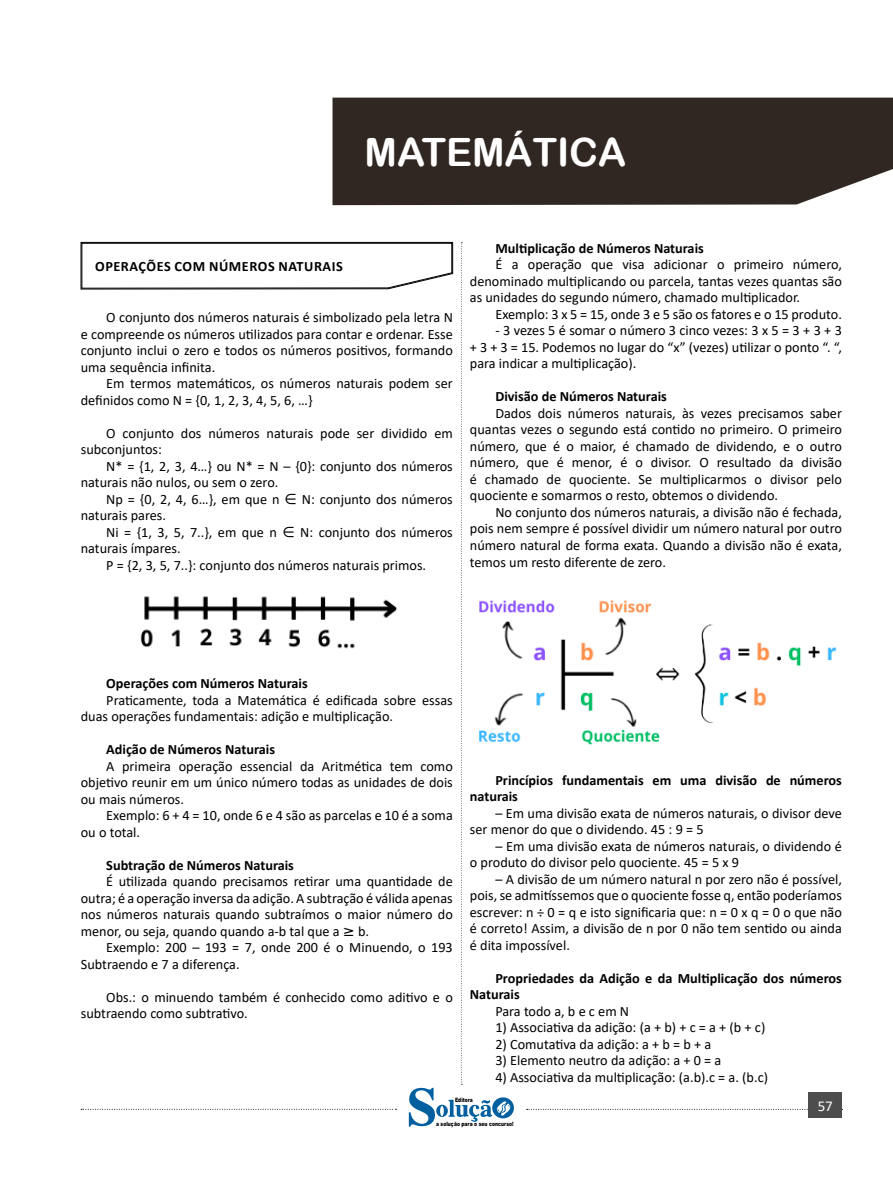
<style>
.page{position:relative;width:893px;height:1191px;background:#fff}
.page>*{position:absolute;margin:0;border:0;box-sizing:border-box;transform-origin:0 0}
.t1{font:39px "Arial Rounded MT Bold";color:#fff}
.t2{font:15px "Calibri";color:#fff}
.t3{font:14.25px/16.5px "Calibri";color:#000}
.CAIXINHAS{font:700 14.25px/16.5px "Calibri";color:#000}
.CAIXINHAS-2{font:700 14.25px "Calibri";letter-spacing:.04em;color:#000}
.t4{font:900 6px "Arial";color:#000;scale:.76 1}
.s1{font-family:"DejaVu Sans"}
</style>
<div class="page">
<div style="left:332px;top:98px;width:561px;height:107px;background:#302722"></div>
<svg style="left:527px;top:1109px;width:316px;height:1px"></svg>
<div style="left:809px;top:1092px;width:33px;height:26px;background:#4d4d4d"></div>
<svg style="left:81px;top:242px;width:433px;height:885px"></svg>
<img style="left:122px;top:589px;width:290px;height:66px">
<img style="left:469px;top:586px;width:368px;height:165px">
<h1 class="t1" style="left:365px;top:129px;width:263px">MATEMÁTICA</h1>
<p class="CAIXINHAS-2" style="left:95px;top:256px;width:249px">OPERAÇÕES COM NÚMEROS NATURAIS</p>
<p class="t3" style="left:81px;top:309px;width:374px;text-align:justify;text-indent:26px">O conjunto dos números naturais é simbolizado pela letra N e compreende os números utilizados para contar e ordenar. Esse conjunto inclui o zero e todos os números positivos, formando uma sequência infinita.</p>
<p class="t3" style="left:81px;top:375px;width:374px;text-indent:26px">Em termos matemáticos, os números naturais podem ser definidos como ℕ = {0, 1, 2, 3, 4, 5, 6, …}</p>
<p class="t3" style="left:81px;top:424px;width:374px;text-indent:26px">O conjunto dos números naturais pode ser dividido em subconjuntos:</p>
<p class="t3" style="left:81px;top:457px;width:374px;text-indent:26px">ℕ * = {1, 2, 3, 4…} ou ℕ * = ℕ – {0}: conjunto dos números naturais não nulos, ou sem o zero.</p>
<p class="t3" style="left:81px;top:490px;width:374px;text-indent:26px">ℕ p = {0, 2, 4, 6…}, em que n <span class="s1">∈</span> ℕ : conjunto dos números naturais pares.</p>
<p class="t3" style="left:81px;top:523px;width:374px;text-indent:26px">ℕi = {1, 3, 5, 7..}, em que n <span class="s1">∈</span> ℕ : conjunto dos números naturais ímpares.</p>
<p class="t3" style="left:106px;top:556px;width:321px">P = {2, 3, 5, 7..}: conjunto dos números naturais primos.</p>
<p class="CAIXINHAS" style="left:495px;top:240px;width:210px">Multiplicação de Números Naturais</p>
<p class="t3" style="left:470px;top:256px;width:374px;text-align:justify;text-indent:26px">É a operação que visa adicionar o primeiro número, denominado multiplicando ou parcela, tantas vezes quantas são as unidades do segundo número, chamado multiplicador.</p>
<p class="t3" style="left:495px;top:305px;width:348px">Exemplo: 3 x 5 = 15, onde 3 e 5 são os fatores e o 15 produto.</p>
<p class="t3" style="left:470px;top:322px;width:374px;text-align:justify;text-indent:26px">- 3 vezes 5 é somar o número 3 cinco vezes: 3 x 5 = 3 + 3 + 3 + 3 + 3 = 15. Podemos no lugar do “x” (vezes) utilizar o ponto “. “, para indicar a multiplicação).</p>
<p class="CAIXINHAS" style="left:495px;top:388px;width:173px">Divisão de Números Naturais</p>
<p class="t3" style="left:470px;top:404px;width:374px;text-align:justify;text-indent:26px">Dados dois números naturais, às vezes precisamos saber quantas vezes o segundo está contido no primeiro. O primeiro número, que é o maior, é chamado de dividendo, e o outro número, que é menor, é o divisor. O resultado da divisão é chamado de quociente. Se multiplicarmos o divisor pelo quociente e somarmos o resto, obtemos o dividendo.</p>
<p class="t3" style="left:470px;top:503px;width:374px;text-align:justify;text-indent:26px">No conjunto dos números naturais, a divisão não é fechada, pois nem sempre é possível dividir um número natural por outro número natural de forma exata. Quando a divisão não é exata, temos um resto diferente de zero.</p>
<p class="CAIXINHAS" style="left:106px;top:675px;width:203px">Operações com Números Naturais</p>
<p class="t3" style="left:81px;top:691px;width:374px;text-indent:26px">Praticamente, toda a Matemática é edificada sobre essas duas operações fundamentais: adição e multiplicação.</p>
<p class="CAIXINHAS" style="left:106px;top:741px;width:170px">Adição de Números Naturais</p>
<p class="t3" style="left:81px;top:757px;width:374px;text-align:justify;text-indent:26px">A primeira operação essencial da Aritmética tem como objetivo reunir em um único número todas as unidades de dois ou mais números.</p>
<p class="t3" style="left:81px;top:807px;width:374px;text-indent:26px">Exemplo: 6 + 4 = 10, onde 6 e 4 são as parcelas e 10 é a soma ou o total.</p>
<p class="CAIXINHAS" style="left:106px;top:856px;width:189px">Subtração de Números Naturais</p>
<p class="t3" style="left:81px;top:873px;width:374px;text-align:justify;text-indent:26px">É utilizada quando precisamos retirar uma quantidade de outra; é a operação inversa da adição. A subtração é válida apenas nos números naturais quando subtraímos o maior número do menor, ou seja, quando quando a-b tal que a <span class="s1">≥</span> b.</p>
<p class="t3" style="left:81px;top:939px;width:374px;text-indent:26px">Exemplo: 200 – 193 = 7, onde 200 é o Minuendo, o 193<br>Subtraendo e 7 a diferença.</p>
<p class="t3" style="left:81px;top:988px;width:374px;text-indent:26px">Obs.: o minuendo também é conhecido como aditivo e o subtraendo como subtrativo.</p>
<p class="CAIXINHAS" style="left:470px;top:771px;width:374px;text-indent:26px">Princípios fundamentais em uma divisão de números naturais</p>
<p class="t3" style="left:470px;top:804px;width:374px;text-indent:26px">– Em uma divisão exata de números naturais, o divisor deve ser menor do que o dividendo. 45 : 9 = 5</p>
<p class="t3" style="left:470px;top:837px;width:374px;text-indent:26px">– Em uma divisão exata de números naturais, o dividendo é o produto do divisor pelo quociente. 45 = 5 x 9</p>
<p class="t3" style="left:470px;top:870px;width:374px;text-align:justify;text-indent:26px">– A divisão de um número natural n por zero não é possível, pois, se admitíssemos que o quociente fosse q, então poderíamos escrever: n ÷ 0 = q e isto significaria que: n = 0 x q = 0 o que não é correto! Assim, a divisão de n por 0 não tem sentido ou ainda é dita impossível.</p>
<p class="CAIXINHAS" style="left:470px;top:969px;width:374px;text-indent:26px">Propriedades da Adição e da Multiplicação dos números<br>Naturais</p>
<p class="t3" style="left:495px;top:1002px;width:133px">Para todo a, b e c em ℕ</p>
<p class="t3" style="left:495px;top:1019px;width:271px">1) Associativa da adição: (a + b) + c = a + (b + c)</p>
<p class="t3" style="left:495px;top:1035px;width:217px">2) Comutativa da adição: a + b = b + a</p>
<p class="t3" style="left:495px;top:1052px;width:227px">3) Elemento neutro da adição: a + 0 = a</p>
<p class="t3" style="left:495px;top:1068px;width:274px">4) Associativa da multiplicação: (a.b).c = a. (b.c)</p>
<p class="t4" style="left:455px;top:1095px;width:25px">Editora</p>
<p class="t4" style="left:436px;top:1119px;width:103px">a solução para o seu concurso!</p>
<p class="t2" style="left:818px;top:1095px;width:16px">57</p>
</div>
